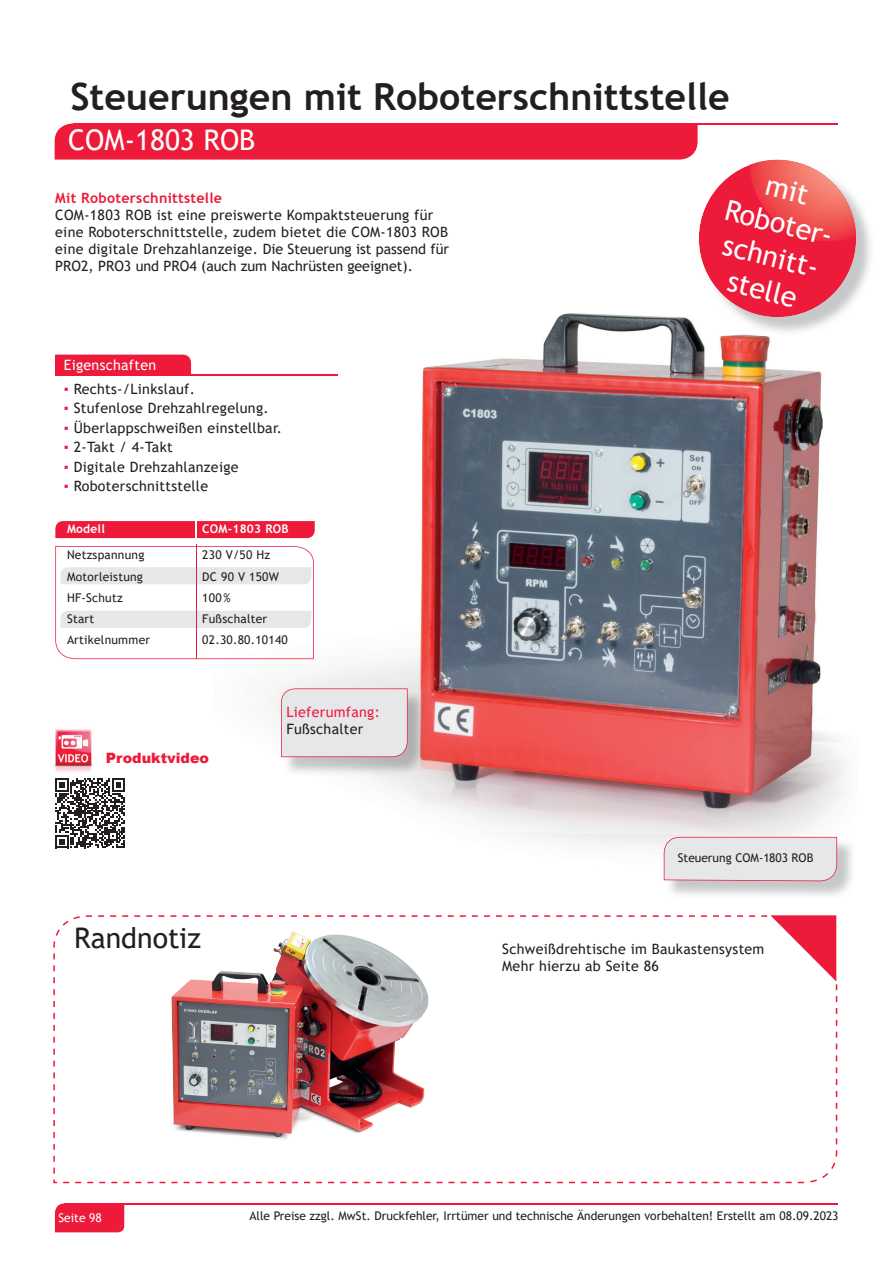
<style>
.page{position:relative;width:893px;height:1263px;background:#fff}
.page>*{position:absolute;margin:0;border:0;box-sizing:border-box;transform-origin:0 0}
.t1{font:700 37.5px "Trebuchet MS";color:#231f20}
.t2{font:28.5px/34.2px "Trebuchet MS";color:#fff;text-align:center}
.t3{font:28.5px "Trebuchet MS";color:#231f20}
.t4{font:14.25px/17.1px "Trebuchet MS";letter-spacing:.02em;color:#231f20}
.t5{font:700 14.25px "Trebuchet MS";letter-spacing:.02em;color:#ed1a3a}
.t6{font:14.25px "Trebuchet MS";letter-spacing:.02em;color:#ed1a3a}
.t7{font:14.25px "Trebuchet MS";letter-spacing:.02em;color:#fff}
.t8{font:900 14.25px "Arial";color:#ed1a3a}
.t9{font:12px "Trebuchet MS";color:#231f20}
.t10{font:12px "Trebuchet MS";letter-spacing:.02em;color:#231f20}
.t11{font:700 12px "Trebuchet MS";letter-spacing:.02em;color:#fff}
.t12{font:12px "Trebuchet MS";color:#fff}
.s1{color:#ed1a3a}
</style>
<div class="page">
<hr style="left:64px;top:1203px;width:774px;height:2px;background:#ed1a3a">
<div style="left:55px;top:1203px;width:69px;height:29px;background:#ed1a3a"></div>
<hr style="left:73px;top:124px;width:765px;height:1px;background:#ed1a3a">
<div style="left:55px;top:124px;width:643px;height:36px;background:#ed1a3a"></div>
<img style="left:214px;top:221px;width:632px;height:660px">
<svg style="left:53px;top:915px;width:784px;height:268px"></svg>
<hr style="left:56px;top:374px;width:282px;height:2px;background:#ed1a3a">
<svg style="left:761px;top:915px;width:77px;height:75px"></svg>
<img style="left:170px;top:932px;width:267px;height:211px">
<img style="left:54px;top:729px;width:40px;height:43px">
<svg style="left:55px;top:778px;width:70px;height:70px"></svg>
<img style="left:284px;top:691px;width:142px;height:85px">
<svg style="left:281px;top:688px;width:127px;height:69px;background:#e5e0e3"></svg>
<img style="left:670px;top:839px;width:182px;height:57px">
<svg style="left:664px;top:837px;width:173px;height:44px;background:#e5dfe2"></svg>
<svg style="left:55px;top:518px;width:260px;height:141px"></svg>
<div style="left:55px;top:355px;width:137px;height:21px;background:#ed1a3a"></div>
<img style="left:701px;top:171px;width:170px;height:165px">
<div style="left:699px;top:160px;width:157px;height:157px;background:#ed1a3a;border-radius:50%"></div>
<svg style="left:750px;top:160px;width:106px;height:81px"></svg>
<h1 class="t1" style="left:70px;top:74px;width:661px">Steuerungen mit Roboterschnittstelle</h1>
<h2 class="t2" style="left:68px;top:123px;width:189px">COM-1803 ROB</h2>
<p class="t5" style="left:55px;top:189px;width:168px">Mit Roboterschnittstelle</p>
<p class="t4" style="left:55px;top:206px;width:395px">COM-1803 ROB ist eine preiswerte Kompaktsteuerung für eine Roboterschnittstelle, zudem bietet die COM-1803 ROB eine digitale Drehzahlanzeige. Die Steuerung ist passend für PRO2, PRO3 und PRO4 (auch zum Nachrüsten geeignet).</p>
<p class="t7" style="left:64px;top:356px;width:94px">Eigenschaften</p>
<p class="t4" style="left:64px;top:380px;width:133px"><span class="s1">▪</span> Rechts-/Linkslauf.</p>
<p class="t4" style="left:64px;top:399px;width:206px"><span class="s1">▪</span> Stufenlose Drehzahlregelung.</p>
<p class="t4" style="left:64px;top:419px;width:220px"><span class="s1">▪</span> Überlappschweißen einstellbar.</p>
<p class="t4" style="left:64px;top:438px;width:110px"><span class="s1">▪</span> 2-Takt / 4-Takt</p>
<p class="t4" style="left:64px;top:458px;width:176px"><span class="s1">▪</span> Digitale Drehzahlanzeige</p>
<p class="t4" style="left:64px;top:477px;width:146px"><span class="s1">▪</span> Roboterschnittstelle</p>
<p class="t11" style="left:67px;top:521px;width:39px">Modell</p>
<p class="t11" style="left:202px;top:521px;width:88px">COM-1803 ROB</p>
<p class="t10" style="left:67px;top:548px;width:79px">Netzspannung</p>
<p class="t9" style="left:202px;top:548px;width:69px">230 V/50 Hz</p>
<p class="t10" style="left:67px;top:569px;width:77px">Motorleistung</p>
<p class="t9" style="left:202px;top:569px;width:78px">DC 90 V 150W</p>
<p class="t10" style="left:67px;top:590px;width:57px">HF-Schutz</p>
<p class="t9" style="left:202px;top:590px;width:30px">100 %</p>
<p class="t9" style="left:67px;top:611px;width:29px">Start</p>
<p class="t10" style="left:202px;top:611px;width:66px">Fußschalter</p>
<p class="t10" style="left:67px;top:633px;width:85px">Artikelnummer</p>
<p class="t10" style="left:202px;top:633px;width:87px">02.30.80.10140</p>
<p class="t8" style="left:106px;top:747px;width:105px">Produktvideo</p>
<h2 class="t3" style="left:74px;top:920px;width:128px">Randnotiz</h2>
<p class="t6" style="left:286px;top:703px;width:95px">Lieferumfang:</p>
<p class="t4" style="left:286px;top:720px;width:79px">Fußschalter</p>
<h2 class="t2" style="left:738px;top:159px;width:116px;rotate:14deg">mit<br>Roboter&shy;schnitt&shy;stelle</h2>
<p class="t9" style="left:678px;top:850px;width:137px">Steuerung COM-1803 ROB</p>
<p class="t4" style="left:502px;top:940px;width:264px">Schweißdrehtische im Baukastensystem<br>Mehr hierzu ab Seite 86</p>
<p class="t12" style="left:59px;top:1210px;width:45px">Seite 98</p>
<p class="t9" style="left:249px;top:1208px;width:591px">Alle Preise zzgl. MwSt. Druckfehler, Irrtümer und technische Änderungen vorbehalten! Erstellt am 08.09.2023</p>
</div>
